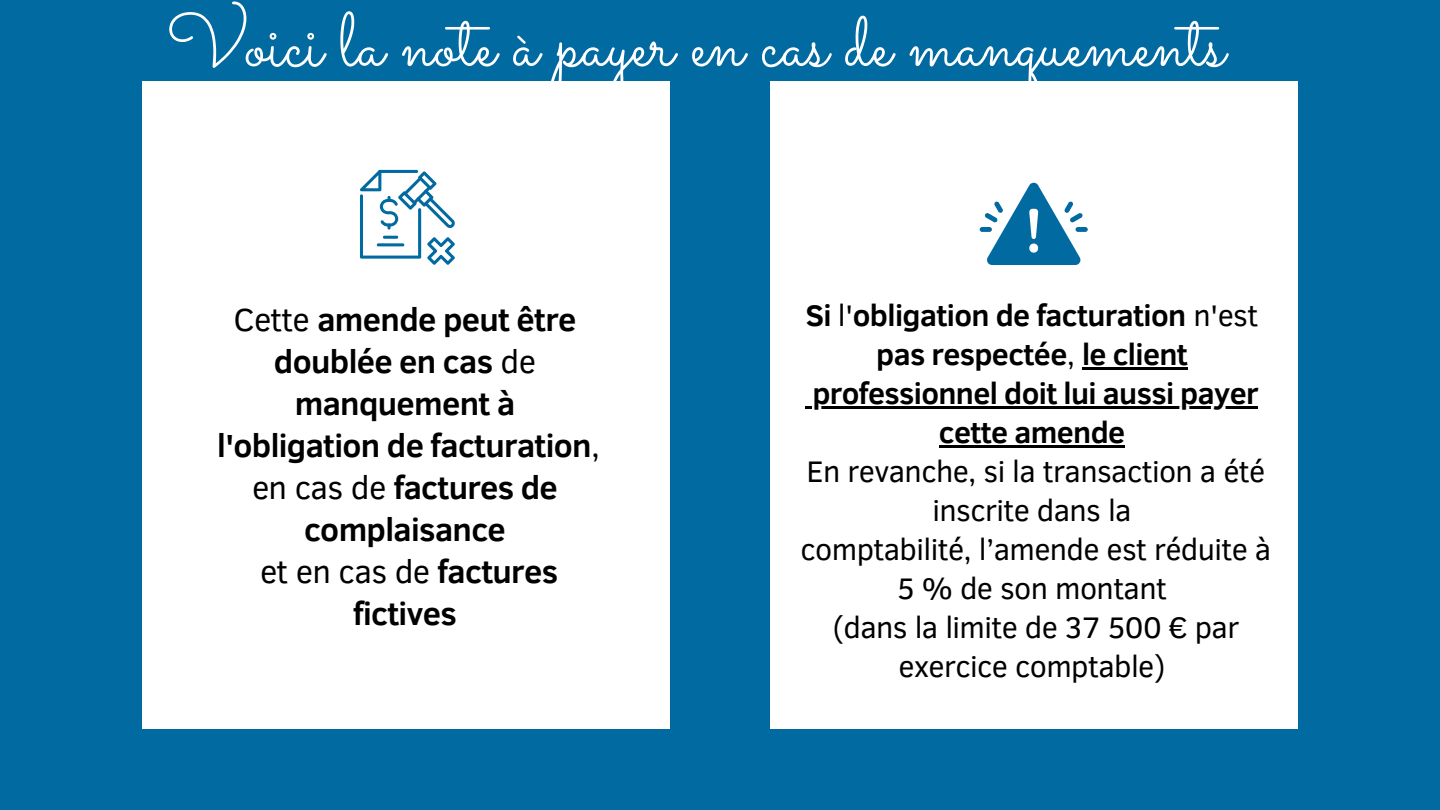
<style>
.page{position:relative;width:1440px;height:810px;background:#006aa1}
.page>*{position:absolute;margin:0;border:0;box-sizing:border-box;transform-origin:0 0}
.t1{font:76px "Sacramento";color:#fff}
.t2{font:700 32.7px/42px "Clear Sans";letter-spacing:-.02em;color:#000;text-align:center}
.t3{font:30.5px/39px "Clear Sans";letter-spacing:-.02em;color:#000;text-align:center}
.t4{font:700 30.5px/39px "Clear Sans";letter-spacing:-.02em;color:#000;text-align:center}
.s1{font-weight:400}
</style>
<div class="page">
<div style="left:770px;top:81px;width:527px;height:648px;background:#fff"></div>
<div style="left:143px;top:81px;width:527px;height:648px;background:#fff"></div>
<svg style="left:360px;top:170px;width:95px;height:95px"></svg>
<div style="left:1076px;top:227px;width:12px;height:5px;background:#006aa1;border-radius:2px"></div>
<div style="left:980px;top:227px;width:12px;height:5px;background:#006aa1;border-radius:2px"></div>
<svg style="left:985px;top:183px;width:98px;height:82px"></svg>
<hr style="left:1082px;top:367px;width:105px;height:3px;background:#000">
<svg style="left:806px;top:406px;width:6px;height:3px"></svg>
<hr style="left:812px;top:406px;width:446px;height:3px;background:#000">
<hr style="left:939px;top:445px;width:186px;height:3px;background:#000">
<p class="t1" style="left:166px;top:-5px;width:1060px">Voici la note à payer en cas de manquements</p>
<p class="t2" style="left:234px;top:296px;width:344px"><span class="s1">Cette</span> amende peut être doublée en cas <span class="s1">de </span>manquement à</p>
<p class="t2" style="left:217px;top:422px;width:384px">l'obligation de facturation<span class="s1">, en cas de</span> factures de complaisance</p>
<p class="t2" style="left:260px;top:548px;width:300px"><span class="s1">et en cas de</span> factures fictives</p>
<p class="t4" style="left:806px;top:294px;width:454px">Si <span class="s1">l'</span>obligation de facturation <span class="s1">n'est </span>pas respectée<span class="s1">,</span> le client</p>
<p class="t4" style="left:812px;top:372px;width:448px">professionnel doit lui aussi payer cette amende</p>
<p class="t3" style="left:807px;top:450px;width:460px">En revanche, si la transaction a été inscrite dans la</p>
<p class="t3" style="left:801px;top:528px;width:472px">comptabilité, l’amende est réduite à<br>5 % de son montant</p>
<p class="t3" style="left:832px;top:606px;width:409px">(dans la limite de 37 500 € par exercice comptable)</p>
</div>
